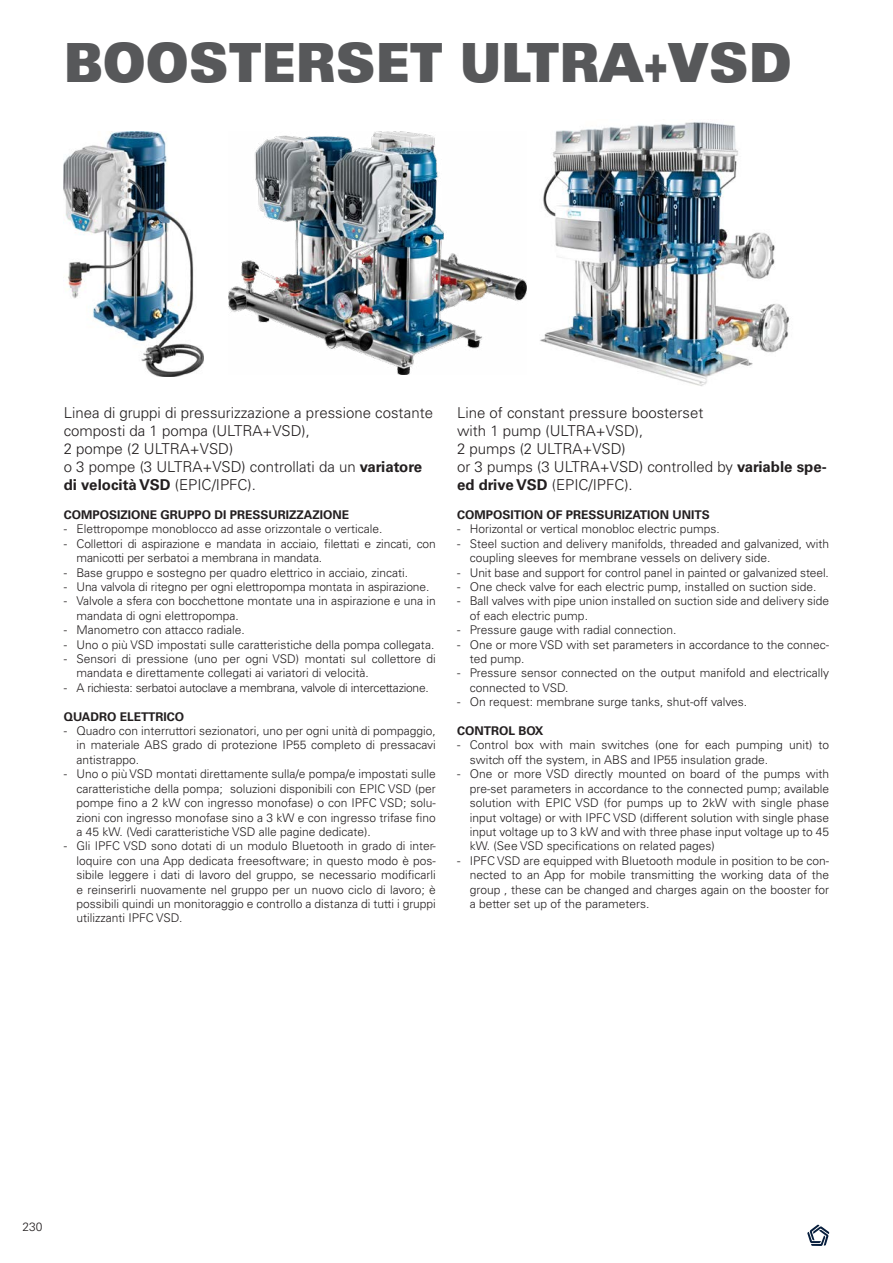
<style>
.page{position:relative;width:893px;height:1263px;background:#fff}
.page>*{position:absolute;margin:0;border:0;box-sizing:border-box;transform-origin:0 0}
.t1{font:54px "Univers LT Std X Black Ex";color:#57585a;scale:.75 1}
.t2{font:300 15px/18px "Univers LT Std";color:#231f20}
.t3{font:300 12px/14.4px "Univers LT Std";color:#231f20}
.t4{font:700 12px "Univers LT Std";color:#231f20}
.t5{font:300 12px "Univers LT Std";letter-spacing:-.02em;color:#231f20}
.s1{font-weight:700}
</style>
<div class="page">
<svg style="left:807px;top:1225px;width:22px;height:21px"></svg>
<img style="left:64px;top:132px;width:139px;height:244px">
<img style="left:228px;top:132px;width:298px;height:242px">
<img style="left:540px;top:122px;width:250px;height:264px">
<h1 class="t1" style="left:64px;top:30px;width:972px">BOOSTERSET ULTRA+VSD</h1>
<p class="t2" style="left:64px;top:404px;width:371px">Linea di gruppi di pressurizzazione a pressione costante composti da 1 pompa (ULTRA+VSD),<br>2 pompe (2 ULTRA+VSD)<br>o 3 pompe (3 ULTRA+VSD) controllati da un <span class="s1">variatore di velocità VSD</span> (EPIC/IPFC).</p>
<p class="t4" style="left:64px;top:508px;width:287px">COMPOSIZIONE GRUPPO DI PRESSURIZZAZIONE</p>
<p class="t3" style="left:64px;top:522px;width:320px">- Elettropompe monoblocco ad asse orizzontale o verticale.</p>
<p class="t3" style="left:77px;top:536px;width:361px;text-indent:-13px">- Collettori di aspirazione e mandata in acciaio, filettati e zincati, con manicotti per serbatoi a membrana in mandata.</p>
<p class="t3" style="left:64px;top:565px;width:346px">- Base gruppo e sostegno per quadro elettrico in acciaio, zincati.</p>
<p class="t3" style="left:64px;top:580px;width:367px">- Una valvola di ritegno per ogni elettropompa montata in aspirazione.</p>
<p class="t3" style="left:77px;top:594px;width:361px;text-indent:-13px">- Valvole a sfera con bocchettone montate una in aspirazione e una in mandata di ogni elettropompa.</p>
<p class="t3" style="left:64px;top:623px;width:183px">- Manometro con attacco radiale.</p>
<p class="t3" style="left:64px;top:637px;width:372px">- Uno o più VSD impostati sulle caratteristiche della pompa collegata.</p>
<p class="t3" style="left:77px;top:652px;width:361px;text-indent:-13px">- Sensori di pressione (uno per ogni VSD) montati sul collettore di mandata e direttamente collegati ai variatori di velocità.</p>
<p class="t5" style="left:64px;top:680px;width:367px">- A richiesta: serbatoi autoclave a membrana, valvole di intercettazione.</p>
<p class="t4" style="left:64px;top:709px;width:122px">QUADRO ELETTRICO</p>
<p class="t3" style="left:77px;top:724px;width:361px;text-align:justify;text-indent:-13px">- Quadro con interruttori sezionatori, uno per ogni unità di pompaggio, in materiale ABS grado di protezione IP55 completo di pressacavi antistrappo.</p>
<p class="t3" style="left:77px;top:767px;width:361px;text-align:justify;text-indent:-13px">- Uno o più VSD montati direttamente sulla/e pompa/e impostati sulle caratteristiche della pompa; soluzioni disponibili con EPIC VSD (per pompe fino a 2 kW con ingresso monofase) o con IPFC VSD; solu&shy;zioni con ingresso monofase sino a 3 kW e con ingresso trifase fino a 45 kW. (Vedi caratteristiche VSD alle pagine dedicate).</p>
<p class="t3" style="left:77px;top:839px;width:361px;text-align:justify;text-indent:-13px">- Gli IPFC VSD sono dotati di un modulo Bluetooth in grado di inter&shy;loquire con una App dedicata freesoftware; in questo modo è pos&shy;sibile leggere i dati di lavoro del gruppo, se necessario modificarli e reinserirli nuovamente nel gruppo per un nuovo ciclo di lavoro; è possibili quindi un monitoraggio e controllo a distanza di tutti i gruppi utilizzanti IPFC VSD.</p>
<p class="t2" style="left:457px;top:404px;width:371px">Line of constant pressure boosterset<br>with 1 pump (ULTRA+VSD),<br>2 pumps (2 ULTRA+VSD)<br>or 3 pumps (3 ULTRA+VSD) controlled by <span class="s1">variable spe&shy;ed drive VSD</span> (EPIC/IPFC).</p>
<p class="t4" style="left:457px;top:508px;width:254px">COMPOSITION OF PRESSURIZATION UNITS</p>
<p class="t3" style="left:457px;top:522px;width:264px">- Horizontal or vertical monobloc electric pumps.</p>
<p class="t3" style="left:470px;top:536px;width:361px;text-indent:-13px">- Steel suction and delivery manifolds, threaded and galvanized, with coupling sleeves for membrane vessels on delivery side.</p>
<p class="t3" style="left:457px;top:565px;width:373px">- Unit base and support for control panel in painted or galvanized steel.</p>
<p class="t3" style="left:457px;top:580px;width:361px">- One check valve for each electric pump, installed on suction side.</p>
<p class="t3" style="left:470px;top:594px;width:361px;text-indent:-13px">- Ball valves with pipe union installed on suction side and delivery side of each electric pump.</p>
<p class="t3" style="left:457px;top:623px;width:221px">- Pressure gauge with radial connection.</p>
<p class="t3" style="left:470px;top:637px;width:361px;text-indent:-13px">- One or more VSD with set parameters in accordance to the connec&shy;ted pump.</p>
<p class="t3" style="left:470px;top:666px;width:361px;text-indent:-13px">- Pressure sensor connected on the output manifold and electrically connected to VSD.</p>
<p class="t3" style="left:457px;top:695px;width:292px">- On request: membrane surge tanks, shut-off valves.</p>
<p class="t4" style="left:457px;top:724px;width:88px">CONTROL BOX</p>
<p class="t3" style="left:470px;top:738px;width:361px;text-indent:-13px">- Control box with main switches (one for each pumping unit) to switch off the system, in ABS and IP55 insulation grade.</p>
<p class="t3" style="left:470px;top:767px;width:361px;text-align:justify;text-indent:-13px">- One or more VSD directly mounted on board of the pumps with pre-set parameters in accordance to the connected pump; available solution with EPIC VSD (for pumps up to 2kW with single phase input voltage) or with IPFC VSD (different solution with single phase input voltage up to 3 kW and with three phase input voltage up to 45 kW. (See VSD specifications on related pages)</p>
<p class="t3" style="left:470px;top:853px;width:361px;text-align:justify;text-indent:-13px">- IPFC VSD are equipped with Bluetooth module in position to be con&shy;nected to an App for mobile transmitting the working data of the group , these can be changed and charges again on the booster for a better set up of the parameters.</p>
<p class="t3" style="left:23px;top:1220px;width:22px">230</p>
</div>
